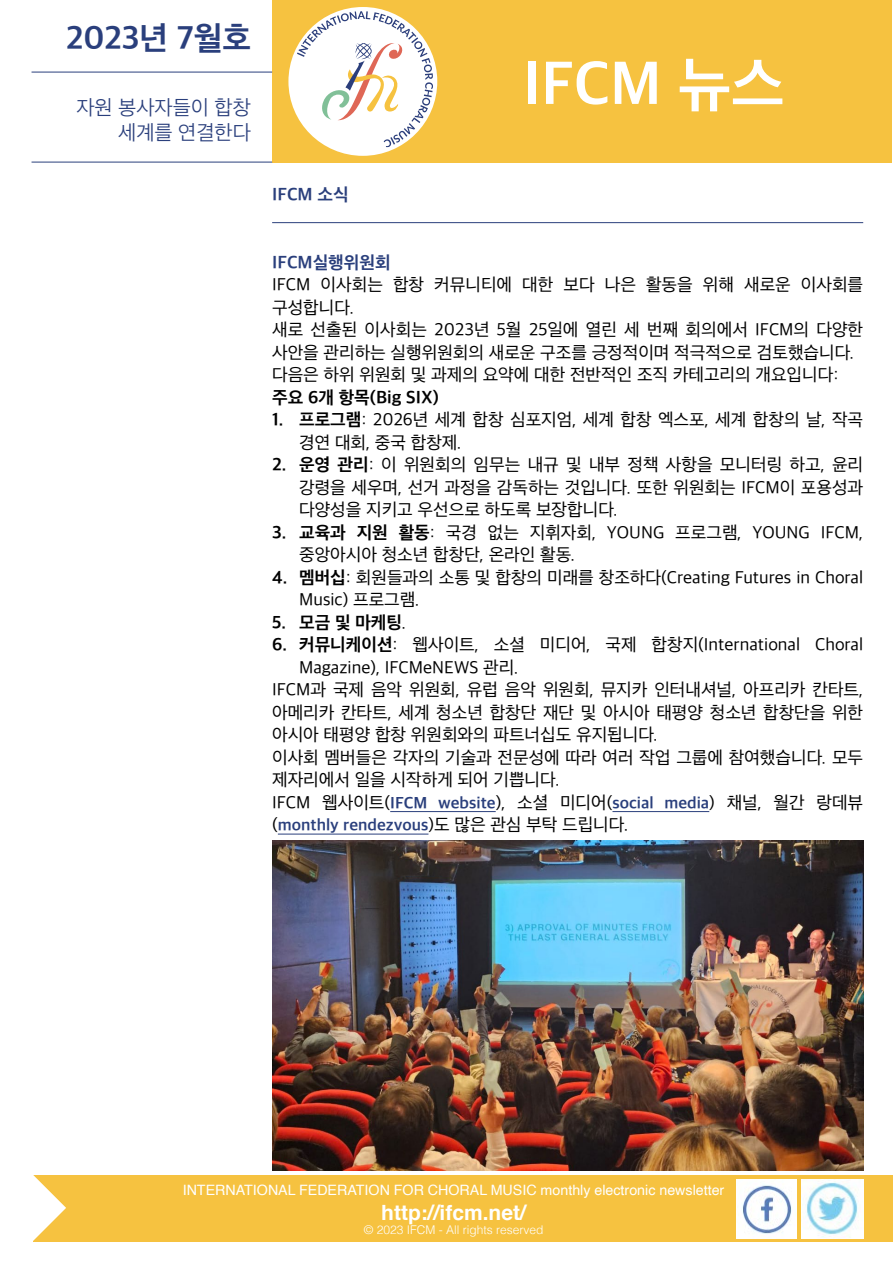
<style>
.page{position:relative;width:893px;height:1263px;background:#fff}
.page>*{position:absolute;margin:0;border:0;box-sizing:border-box;transform-origin:0 0}
.t1{font:700 61.5px "Apple SD Gothic Neo";color:#fff}
.t2{font:700 33px "Apple SD Gothic Neo";color:#2a3f7c}
.t3{font:300 21px/25.2px "Apple SD Gothic Neo";color:#2a3f7c;text-align:right}
.t4{font:700 21px "Helvetica";color:#fff}
.t5{font:18px/22.5px "Apple SD Gothic Neo";color:#000}
.t6{font:700 18px "Apple SD Gothic Neo";color:#000}
.t7{font:700 18px "Apple SD Gothic Neo";color:#2a3f7c}
.t8{font:700 16.5px "Apple SD Gothic Neo";color:#2a3f7c}
.t9{font:14.25px "Helvetica";color:#fff}
.t10{font:300 12px "Helvetica";color:#fff}
.s1{font-weight:700}
.s2{font-weight:400}
.s3{font-weight:700;font-size:16.5px;color:#2a3f7c}
.s4{font-weight:400;font-size:18px;color:#000}
</style>
<div class="page">
<div style="left:272px;top:0;width:619px;height:163px;background:#f6c240"></div>
<div style="left:33px;top:1176px;width:860px;height:66px;background:#f6c240"></div>
<svg style="left:33px;top:1175px;width:33px;height:66px"></svg>
<hr style="left:272px;top:222px;width:591px;height:1px;background:#2a3f7c">
<hr style="left:390px;top:811px;width:106px;height:1px;background:#2a3f7c">
<hr style="left:612px;top:811px;width:97px;height:1px;background:#2a3f7c">
<hr style="left:278px;top:834px;width:150px;height:1px;background:#2a3f7c">
<img style="left:737px;top:1179px;width:59px;height:60px">
<img style="left:801px;top:1179px;width:62px;height:60px">
<hr style="left:32px;top:72px;width:240px;height:1px;background:#2a3f7c">
<hr style="left:32px;top:162px;width:240px;height:1px;background:#2a3f7c">
<div style="left:288px;top:7px;width:149px;height:149px;background:#fff;border-radius:50%"></div>
<svg style="left:297px;top:11px;width:136px;height:136px"></svg>
<img style="left:272px;top:841px;width:591px;height:329px">
<h2 class="t2" style="left:66px;top:21px;width:186px">2023년 7월호</h2>
<p class="t3" style="left:76px;top:96px;width:176px">자원 봉사자들이 합창 세계를 연결한다</p>
<p class="t7" style="left:272px;top:185px;width:78px">IFCM 소식</p>
<h1 class="t1" style="left:523px;top:51px;width:263px">IFCM 뉴스</h1>
<p class="t7" style="left:272px;top:252px;width:120px">IFCM실행위원회</p>
<p class="t5" style="left:272px;top:274px;width:593px">IFCM 이사회는 합창 커뮤니티에 대한 보다 나은 활동을 위해 새로운 이사회를 구성합니다.<br>새로 선출된 이사회는 2023년 5월 25일에 열린 세 번째 회의에서 IFCM의 다양한 사안을 관리하는 실행위원회의 새로운 구조를 긍정적이며 적극적으로 검토했습니다. 다음은 하위 위원회 및 과제의 요약에 대한 전반적인 조직 카테고리의 개요입니다:</p>
<p class="t6" style="left:272px;top:387px;width:168px">주요 6개 항목(Big SIX)</p>
<p class="t5" style="left:299px;top:409px;width:566px;text-indent:-27px"><span class="s1">1. 프로그램</span>: 2026년 세계 합창 심포지엄, 세계 합창 엑스포, 세계 합창의 날, 작곡 경연 대회, 중국 합창제.</p>
<p class="t5" style="left:299px;top:454px;width:566px;text-align:justify;text-indent:-27px"><span class="s1">2. 운영 관리</span>: 이 위원회의 임무는 내규 및 내부 정책 사항을 모니터링 하고, 윤리 강령을 세우며, 선거 과정을 감독하는 것입니다. 또한 위원회는 IFCM이 포용성과 다양성을 지키고 우선으로 하도록 보장합니다.</p>
<p class="t5" style="left:299px;top:522px;width:566px;text-indent:-27px"><span class="s1">3. 교육과 지원 활동</span>: 국경 없는 지휘자회, YOUNG 프로그램, YOUNG IFCM, 중앙아시아 청소년 합창단, 온라인 활동.</p>
<p class="t5" style="left:299px;top:567px;width:566px;text-indent:-27px"><span class="s1">4. 멤버십</span>: 회원들과의 소통 및 합창의 미래를 창조하다(Creating Futures in Choral<br>Music) 프로그램.</p>
<p class="t6" style="left:272px;top:612px;width:135px">5. 모금 및 마케팅<span class="s2">.</span></p>
<p class="t5" style="left:272px;top:634px;width:593px"><span class="s1">6. 커뮤니케이션</span>: 웹사이트, 소셜 미디어, 국제 합창지(International Choral</p>
<p class="t5" style="left:299px;top:657px;width:221px">Magazine), IFCMeNEWS 관리.</p>
<p class="t5" style="left:272px;top:679px;width:593px">IFCM과 국제 음악 위원회, 유럽 음악 위원회, 뮤지카 인터내셔널, 아프리카 칸타트,</p>
<p class="t5" style="left:272px;top:702px;width:593px">아메리카 칸타트, 세계 청소년 합창단 재단 및 아시아 태평양 청소년 합창단을 위한</p>
<p class="t5" style="left:272px;top:724px;width:387px">아시아 태평양 합창 위원회와의 파트너십도 유지됩니다.</p>
<p class="t5" style="left:272px;top:747px;width:593px">이사회 멤버들은 각자의 기술과 전문성에 따라 여러 작업 그룹에 참여했습니다. 모두</p>
<p class="t5" style="left:272px;top:769px;width:289px">제자리에서 일을 시작하게 되어 기쁩니다.</p>
<p class="t5" style="left:272px;top:792px;width:593px">IFCM 웹사이트(<span class="s3">IFCM website</span>), 소셜 미디어(<span class="s3">social media</span>) 채널, 월간 랑데뷰</p>
<p class="t8" style="left:272px;top:816px;width:358px"><span class="s4">(</span>monthly rendezvous<span class="s4">)도 많은 관심 부탁 드립니다.</span></p>
<p class="t9" style="left:183px;top:1178px;width:543px">INTERNATIONAL FEDERATION FOR CHORAL MUSIC monthly electronic newsletter</p>
<p class="t4" style="left:381px;top:1195px;width:146px">http://ifcm.net/</p>
<p class="t10" style="left:364px;top:1220px;width:181px">© 2023 IFCM - All rights reserved</p>
</div>
